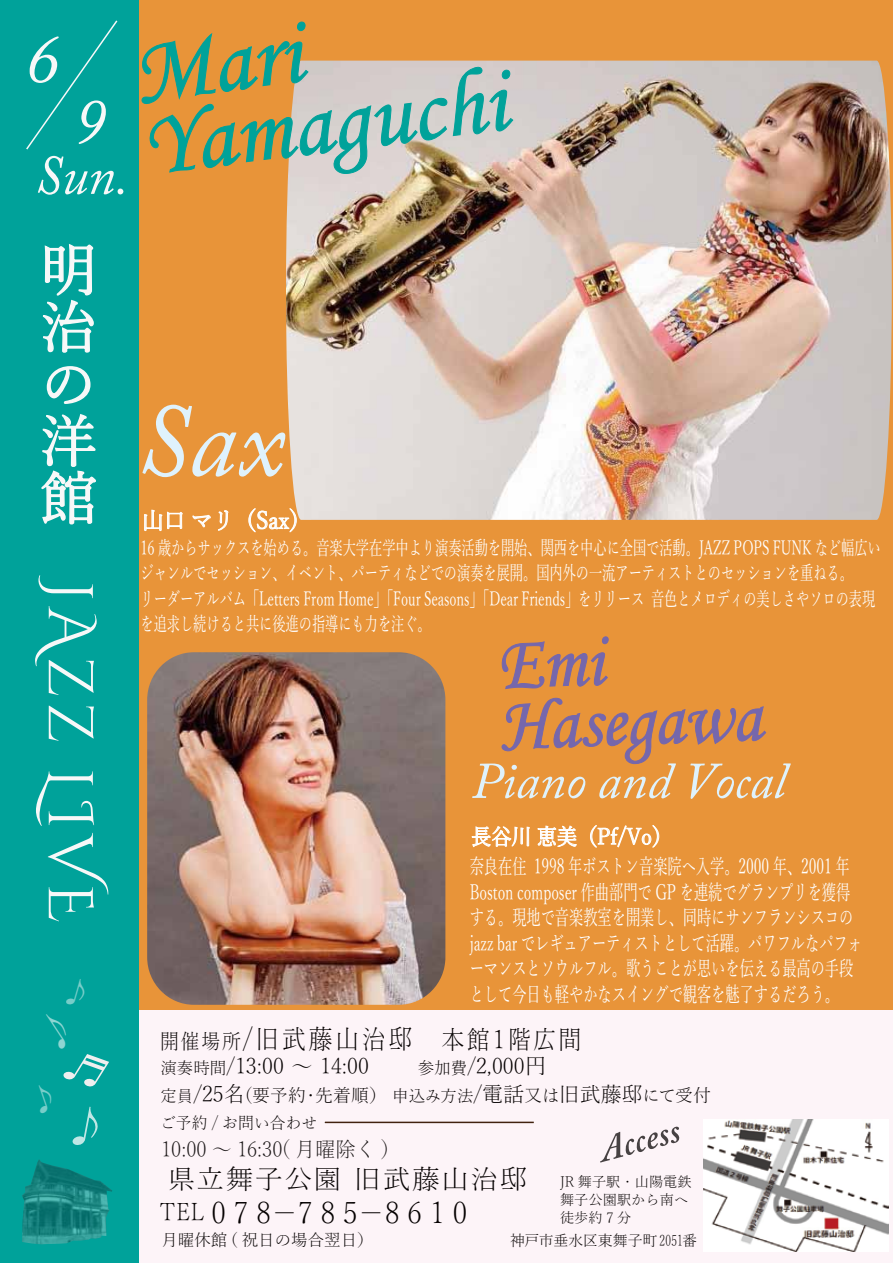
<style>
.page{position:relative;width:893px;height:1263px;background:#fff}
.page>*{position:absolute;margin:0;border:0;box-sizing:border-box;transform-origin:0 0}
.t1{font:italic 70.5px "Adobe Caslon Pro";color:#f7f8f8}
.t2{font:italic 66px "Adobe Caslon Pro";color:#f7f8f8;scale:.96 1}
.t3{font:57px/57px "Yu Mincho";color:#f7f8f8;text-align:justify}
.t4{font:italic 55.5px "Adobe Caslon Pro";color:#f7f8f8;scale:.96 1}
.t5{font:300 30px "Yu Mincho";color:#040000;scale:.96 1}
.t6{font:300 27px "Yu Mincho";letter-spacing:.05em;color:#040000}
.t7{font:300 27px "Yu Mincho";letter-spacing:.05em;color:#040000;scale:.9 1}
.t8{font:24px "Yu Mincho";letter-spacing:-.005em;color:#fff;scale:.91 1}
.t9{font:22.5px "Yu Mincho";letter-spacing:-.005em;color:#fff;scale:.9 1}
.t10{font:300 21.75px "Yu Mincho";color:#040000}
.t11{font:21px/25.5px "Yu Mincho";letter-spacing:-.005em;color:#fff;scale:.68 1}
.t12{font:300 21px "Yu Mincho";color:rgb(4 0 0/.9);scale:.96 1}
.t13{font:19.5px/25.5px "Yu Mincho";letter-spacing:-.005em;color:#fff;scale:.68 1}
.t14{font:300 18px "Yu Mincho";color:#040000}
.t15{font:300 16.5px "Yu Mincho";color:#040000}
.t16{font:300 16.5px "Yu Mincho";color:#040000;scale:.96 1}
.t17{font:300 15px "Yu Mincho";letter-spacing:-.01em;color:#040000}
.t18{font:300 14.25px/18px "Yu Mincho";color:#040000}
.s1{font-size:21px}
.s2{font-size:25.5px}
.s3{font-size:16.5px}
.s4{font-size:21.75px}
.s5{font-size:14.25px}
.s6{font-size:24px}
</style>
<div class="page">
<div style="left:117px;top:0;width:776px;height:1263px;background:#e89439"></div>
<div style="left:133px;top:1010px;width:760px;height:253px;background:#fdf4f8"></div>
<div style="left:0;top:0;width:138px;height:1263px;background:#00a29a"></div>
<svg style="left:600px;top:1127px;width:79px;height:35px"></svg>
<svg style="left:26px;top:20px;width:92px;height:130px"></svg>
<svg style="left:42px;top:244px;width:52px;height:109px"></svg>
<svg style="left:46px;top:366px;width:45px;height:38px"></svg>
<svg style="left:41px;top:414px;width:55px;height:111px"></svg>
<hr style="left:325px;top:1122px;width:209px;height:1px;background:#41220f">
<img style="left:22px;top:1159px;width:90px;height:85px">
<svg style="left:472px;top:826px;width:58px;height:21px"></svg>
<svg style="left:537px;top:825px;width:40px;height:22px"></svg>
<svg style="left:590px;top:825px;width:69px;height:23px"></svg>
<img style="left:703px;top:1119px;width:185px;height:132px">
<svg style="left:38px;top:575px;width:55px;height:23px"></svg>
<svg style="left:35px;top:606px;width:62px;height:89px"></svg>
<svg style="left:49px;top:706px;width:45px;height:35px"></svg>
<svg style="left:36px;top:771px;width:58px;height:55px"></svg>
<svg style="left:48px;top:833px;width:60px;height:88px"></svg>
<img style="left:286px;top:61px;width:606px;height:459px">
<svg style="left:141px;top:22px;width:306px;height:159px"></svg>
<svg style="left:453px;top:67px;width:60px;height:69px;background:#8cbfbb"></svg>
<svg style="left:144px;top:510px;width:39px;height:21px"></svg>
<svg style="left:192px;top:515px;width:19px;height:12px"></svg>
<svg style="left:218px;top:510px;width:10px;height:21px"></svg>
<svg style="left:248px;top:508px;width:49px;height:24px"></svg>
<img style="left:147px;top:652px;width:298px;height:353px">
<svg style="left:472px;top:636px;width:319px;height:163px"></svg>
<svg style="left:142px;top:405px;width:143px;height:72px"></svg>
<h1 class="t1" style="left:24px;top:16px;width:37px">6</h1>
<h2 class="t2" style="left:74px;top:82px;width:35px">9</h2>
<h3 class="t4" style="left:35px;top:142px;width:99px">Sun.</h3>
<h3 class="t3" style="left:40px;top:236px;width:57px">明治の洋館</h3>
<p class="t8" style="left:142px;top:498px;width:187px">山口 マリ（Sax）</p>
<p class="t13" style="left:140px;top:533px;width:1090px">16 歳からサックスを始める。音楽大学在学中より演奏活動を開始、関西を中心に全国で活動。JAZZ POPS FUNK など幅広いジャンルでセッション、イベント、パーティなどでの演奏を展開。国内外の一流アーティストとのセッションを重ねる。<br>リーダーアルバム「Letters From Home」「Four Seasons」「Dear Friends」をリリース 音色とメロディの美しさやソロの表現を追求し続けると共に後進の指導にも力を注ぐ。</p>
<p class="t9" style="left:471px;top:816px;width:225px">長谷川 恵美（Pf/Vo）</p>
<p class="t11" style="left:470px;top:852px;width:578px">奈良在住 1998 年ボストン音楽院へ入学。2000 年、2001 年Boston composer 作曲部門で GP を連続でグランプリを獲得する。現地で音楽教室を開業し、同時にサンフランシスコのjazz bar でレギュアーティストとして活躍。パワフルなパフォーマンスとソウルフル。歌うことが思いを伝える最高の手段として今日も軽やかなスイングで観客を魅了するだろう。</p>
<h3 class="t7" style="left:160px;top:1014px;width:470px"><span class="s1">開催場所</span>/旧武藤山治邸　<span class="s2">本館１階広間</span></h3>
<p class="t10" style="left:160px;top:1046px;width:231px"><span class="s3">演奏時間</span><span class="s1">/</span>13:00 ～ 14:00<span class="s1">　</span></p>
<p class="t10" style="left:418px;top:1046px;width:130px"><span class="s3">参加費</span><span class="s1">/</span>2,000円</p>
<p class="t14" style="left:160px;top:1079px;width:552px"><span class="s3">定員</span><span class="s1">/</span><span class="s4">25名</span>(要予約・先着順） <span class="s3">申込み方法</span><span class="s1">/電話</span>又は<span class="s1">旧武藤邸</span>にて受付</p>
<p class="t16" style="left:160px;top:1107px;width:166px">ご予約 / お問い合わせ</p>
<p class="t12" style="left:161px;top:1130px;width:238px">10:00 ～ 16:30( 月曜除く )</p>
<h3 class="t6" style="left:167px;top:1154px;width:526px">県立舞子公園 旧武藤山治邸 <span class="s5">JR 舞子駅・山陽電鉄</span></h3>
<p class="t18" style="left:560px;top:1189px;width:130px">舞子公園駅から南へ徒歩約 7 分</p>
<h3 class="t5" style="left:160px;top:1185px;width:322px"><span class="s6">TEL</span> 0 7 8－7 8 5－8 6 1 0</h3>
<p class="t15" style="left:161px;top:1225px;width:222px">月曜休館 ( 祝日の場合翌日）　</p>
<p class="t17" style="left:510px;top:1227px;width:189px">神戸市垂水区東舞子町2051番</p>
</div>
